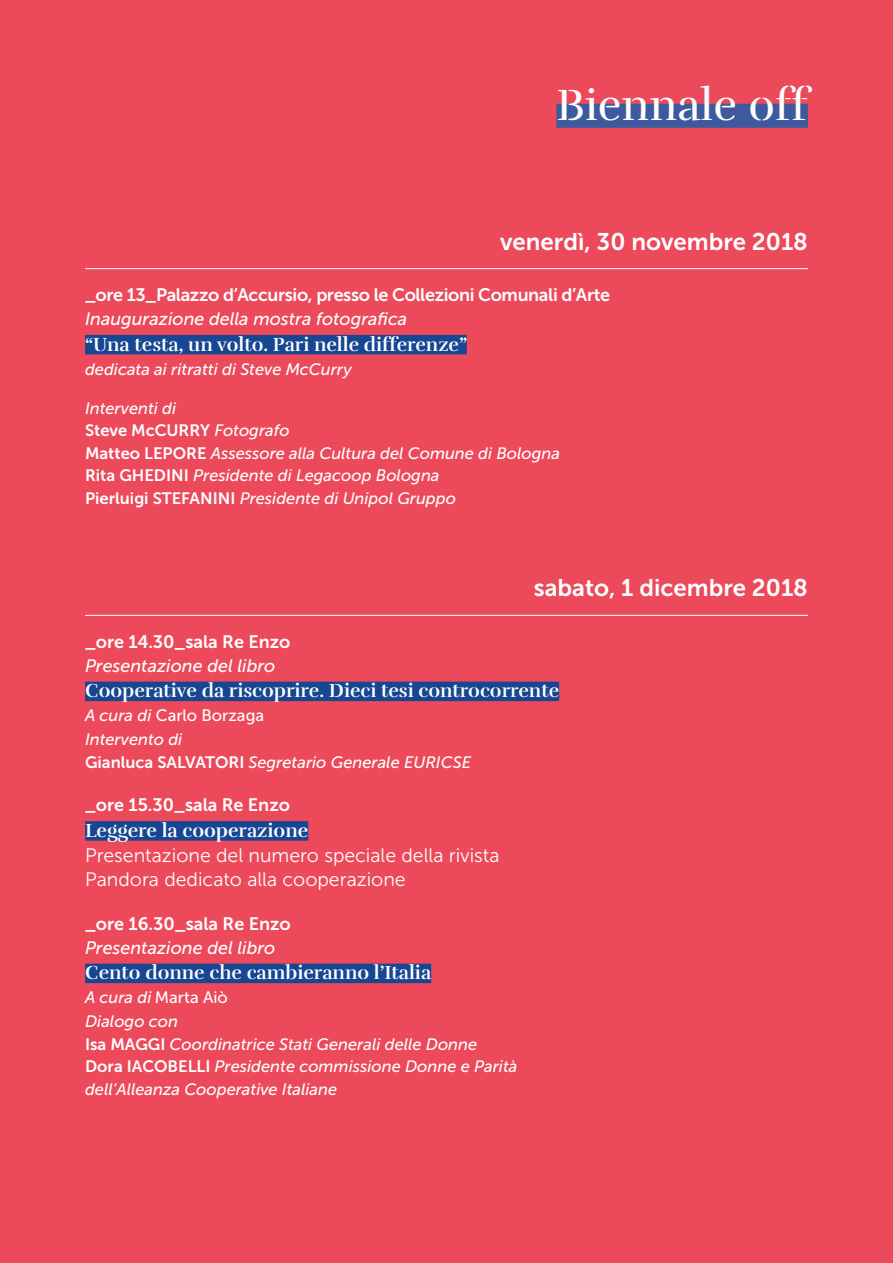
<style>
.page{position:relative;width:893px;height:1263px;background:#ec495a}
.page>*{position:absolute;margin:0;border:0;box-sizing:border-box;transform-origin:0 0}
.t1{font:45px "Rufina Stencil Regular";color:#fff}
.t2{font:24px "Museo Sans 700";color:#fff}
.t3{font:19.5px "Rufina Stencil Bold";color:#fff}
.t4{font:19.5px/24px "Museo Sans 300";color:#fff}
.t5{font:italic 18px "Museo Sans 500";color:#fff}
.t6{font:18px "Museo Sans 700";color:#fff}
.t7{font:18px "Museo Sans 700";letter-spacing:-.02em;color:#fff}
.t8{font:italic 16.5px/22.5px "Museo Sans 500";color:#fff}
.t9{font:16.5px "Museo Sans 700";color:#fff}
.s1{font-family:"Museo Sans 500";font-style:italic}
.s2{font-family:"Museo Sans 700";font-style:normal}
.s3{font-style:normal}
</style>
<div class="page">
<div style="left:85px;top:682px;width:474px;height:19px;background:#174793"></div>
<div style="left:85px;top:821px;width:223px;height:20px;background:#174793"></div>
<div style="left:85px;top:964px;width:346px;height:19px;background:#174793"></div>
<div style="left:85px;top:335px;width:382px;height:19px;background:#174793"></div>
<div style="left:556px;top:104px;width:252px;height:24px;background:#3e5a9e"></div>
<hr style="left:85px;top:268px;width:723px;height:1px;background:#fff">
<hr style="left:85px;top:615px;width:723px;height:1px;background:#fff">
<h1 class="t1" style="left:556px;top:78px;width:253px">Biennale off</h1>
<h2 class="t2" style="left:500px;top:228px;width:309px">venerdì, 30 novembre 2018</h2>
<p class="t7" style="left:85px;top:285px;width:527px">_ore 13_Palazzo d’Accursio, presso le Collezioni Comunali d’Arte</p>
<p class="t5" style="left:85px;top:309px;width:324px">Inaugurazione della mostra fotografica</p>
<p class="t3" style="left:85px;top:332px;width:384px">“Una testa, un volto. Pari nelle differenze”</p>
<p class="t8" style="left:85px;top:358px;width:268px">dedicata ai ritratti di Steve McCurry</p>
<p class="t8" style="left:85px;top:397px;width:93px">Interventi di</p>
<p class="t9" style="left:85px;top:421px;width:206px">Steve McCURRY <span class="s1">Fotografo</span></p>
<p class="t8" style="left:85px;top:442px;width:477px"><span class="s2">Matteo LEPORE</span> Assessore alla Cultura del Comune di Bologna<br><span class="s2">Rita GHEDINI</span> Presidente di Legacoop Bologna<br><span class="s2">Pierluigi STEFANINI</span> Presidente di Unipol Gruppo</p>
<h2 class="t2" style="left:534px;top:575px;width:275px">sabato, 1 dicembre 2018</h2>
<p class="t6" style="left:85px;top:632px;width:207px">_ore 14.30_sala Re Enzo</p>
<p class="t5" style="left:85px;top:656px;width:192px">Presentazione del libro</p>
<p class="t3" style="left:85px;top:679px;width:476px">Cooperative da riscoprire. Dieci tesi controcorrente</p>
<p class="t8" style="left:85px;top:704px;width:181px;line-height:24px">A cura di <span class="s3">Carlo Borzaga<br></span>Intervento di</p>
<p class="t8" style="left:85px;top:751px;width:388px"><span class="s2">Gianluca SALVATORI</span> Segretario Generale EURICSE</p>
<p class="t6" style="left:85px;top:795px;width:206px">_ore 15.30_sala Re Enzo</p>
<p class="t3" style="left:85px;top:818px;width:225px">Leggere la cooperazione</p>
<p class="t4" style="left:85px;top:844px;width:416px">Presentazione del numero speciale della rivista<br>Pandora dedicato alla cooperazione</p>
<p class="t6" style="left:85px;top:914px;width:207px">_ore 16.30_sala Re Enzo</p>
<p class="t5" style="left:85px;top:938px;width:192px">Presentazione del libro</p>
<p class="t3" style="left:85px;top:961px;width:348px">Cento donne che cambieranno l’Italia</p>
<p class="t8" style="left:85px;top:986px;width:144px;line-height:24px">A cura di <span class="s3">Marta Aiò<br></span>Dialogo con</p>
<p class="t8" style="left:85px;top:1033px;width:434px"><span class="s2">Isa MAGGI</span> Coordinatrice Stati Generali delle Donne<br><span class="s2">Dora IACOBELLI</span> Presidente commissione Donne e Parità dell’Alleanza Cooperative Italiane</p>
</div>
